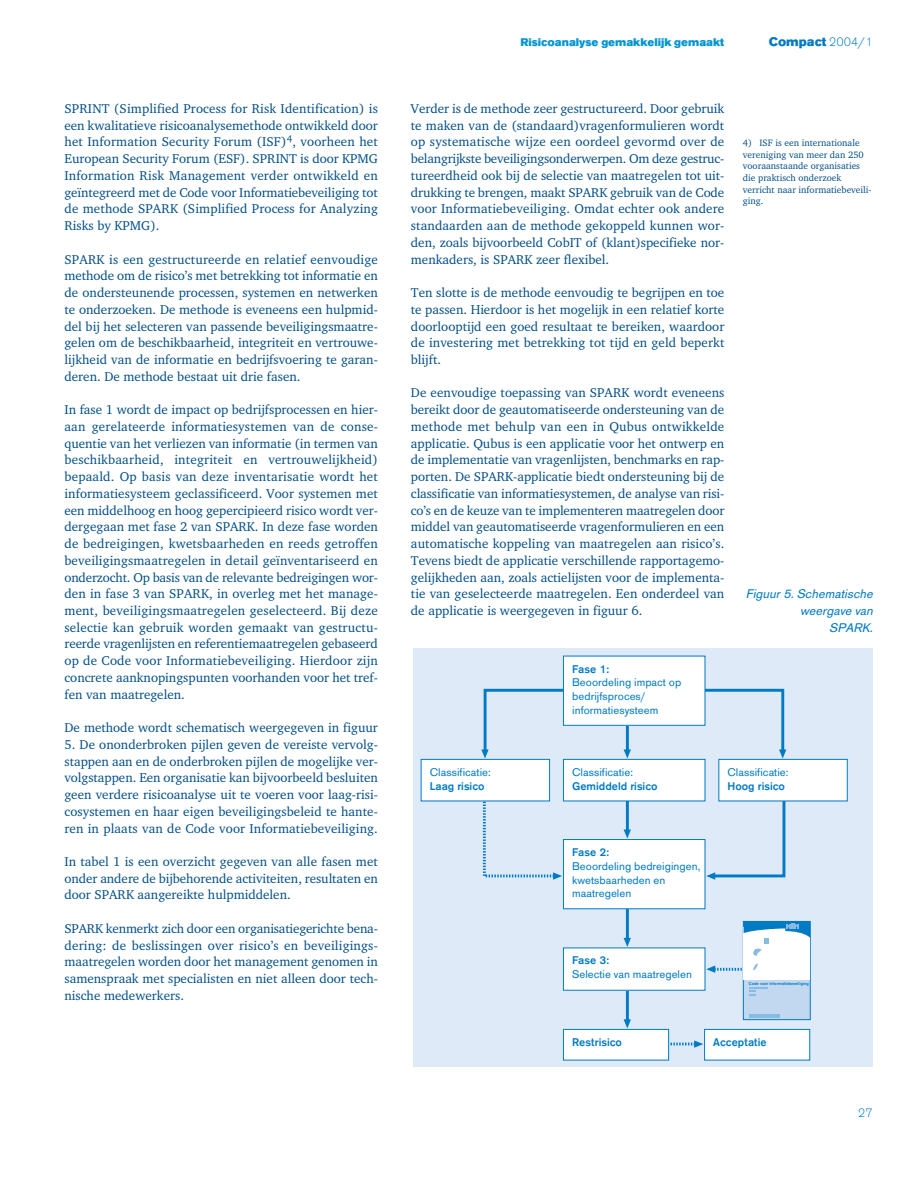
<style>
.page{position:relative;width:918px;height:1188px;background:#fff}
.page>*{position:absolute;margin:0;border:0;box-sizing:border-box;transform-origin:0 0}
.t1{font:13.05px/16.8px "Charter BT";color:#004d86;text-align:justify}
.t2{font:italic 13.05px/16.8px "Accius T";color:#007ac3;text-align:right}
.t3{font:900 13.05px "Accius T";color:#007ac3}
.t4{font:300 13.05px "Accius T";color:#007ac3}
.t5{font:11.7px/13.8px "Accius T";color:#007ac3}
.t6{font:500 11.7px "Accius T";color:#007ac3}
.t7{font:900 11.7px "Accius T";color:#0395d2}
.t8{font:9.45px/11.7px "Charter BT";color:#004d86}
.t9{font:500 4.35px "Accius T";color:#007ac3}
.s1{font-weight:300}
</style>
<div class="page">
<div style="left:413px;top:648px;width:454px;height:419px;background:#dfeaf8"></div>
<svg style="left:624px;top:1019px;width:7px;height:9px"></svg>
<hr style="left:626px;top:984px;width:3px;height:39px;background:#007ac3">
<svg style="left:669px;top:1040px;width:34px;height:8px"></svg>
<svg style="left:706px;top:966px;width:36px;height:7px"></svg>
<svg style="left:624px;top:938px;width:7px;height:9px"></svg>
<hr style="left:626px;top:903px;width:3px;height:39px;background:#007ac3">
<div style="left:563px;top:948px;width:142px;height:42px;background:#fff"></div>
<div style="left:563px;top:1029px;width:106px;height:31px;background:#fff"></div>
<div style="left:563px;top:1029px;width:106px;height:31px;border:1px solid #007ac3"></div>
<div style="left:705px;top:1029px;width:105px;height:31px;background:#fff"></div>
<div style="left:704px;top:1029px;width:106px;height:31px;border:1px solid #007ac3"></div>
<svg style="left:481px;top:777px;width:81px;height:103px"></svg>
<svg style="left:706px;top:801px;width:81px;height:79px"></svg>
<svg style="left:481px;top:749px;width:8px;height:9px"></svg>
<div style="left:421px;top:759px;width:129px;height:42px;background:#fff"></div>
<div style="left:421px;top:759px;width:129px;height:42px;border:1px solid #007ac3"></div>
<svg style="left:624px;top:749px;width:7px;height:9px"></svg>
<hr style="left:626px;top:690px;width:3px;height:63px;background:#007ac3">
<svg style="left:624px;top:829px;width:7px;height:10px"></svg>
<hr style="left:626px;top:794px;width:3px;height:39px;background:#007ac3">
<div style="left:563px;top:759px;width:142px;height:42px;background:#fff"></div>
<div style="left:563px;top:759px;width:142px;height:42px;border:1px solid #007ac3"></div>
<svg style="left:779px;top:749px;width:7px;height:9px"></svg>
<div style="left:484px;top:689px;width:300px;height:66px;border:3px solid #007ac3"></div>
<div style="left:719px;top:759px;width:128px;height:42px;background:#fff"></div>
<div style="left:718px;top:759px;width:130px;height:42px;border:1px solid #007ac3"></div>
<div style="left:563px;top:656px;width:142px;height:69px;background:#fff"></div>
<div style="left:563px;top:656px;width:142px;height:70px;border:1px solid #007ac3"></div>
<div style="left:563px;top:840px;width:142px;height:69px;background:#fff"></div>
<div style="left:563px;top:839px;width:142px;height:70px;border:1px solid #007ac3"></div>
<div style="left:743px;top:921px;width:67px;height:99px;background:#c2d8f0"></div>
<div style="left:743px;top:921px;width:68px;height:99px;border:1px solid #007ac3"></div>
<div style="left:744px;top:927px;width:66px;height:52px;background:#fff"></div>
<svg style="left:749px;top:987px;width:18px;height:8px"></svg>
<hr style="left:749px;top:1014px;width:31px;height:2px;background:#88bbe4">
<hr style="left:749px;top:1017px;width:31px;height:1px;background:#88bbe4">
<svg style="left:753px;top:949px;width:9px;height:7px"></svg>
<svg style="left:753px;top:963px;width:5px;height:8px"></svg>
<svg style="left:743px;top:921px;width:67px;height:22px"></svg>
<p class="t1" style="left:64px;top:101px;width:315px">SPRINT (Simplified Process for Risk Identification) is een kwalitatieve risicoanalysemethode ontwikkeld door het Information Security Forum (ISF)<sup>4</sup>, voorheen het European Security Forum (ESF). SPRINT is door KPMG Information Risk Management verder ontwikkeld en geïntegreerd met de Code voor Informatiebeveiliging tot de methode SPARK (Simplified Process for Analyzing Risks by KPMG).</p>
<p class="t1" style="left:64px;top:252px;width:315px">SPARK is een gestructureerde en relatief eenvoudige methode om de risico’s met betrekking tot informatie en de ondersteunende processen, systemen en netwerken te onderzoeken. De methode is eveneens een hulpmid&shy;del bij het selecteren van passende beveiligingsmaatre&shy;gelen om de beschikbaarheid, integriteit en vertrouwe&shy;lijkheid van de informatie en bedrijfsvoering te garan&shy;deren. De methode bestaat uit drie fasen.</p>
<p class="t1" style="left:64px;top:403px;width:315px">In fase 1 wordt de impact op bedrijfsprocessen en hier&shy;aan gerelateerde informatiesystemen van de conse&shy;quentie van het verliezen van informatie (in termen van beschikbaarheid, integriteit en vertrouwelijkheid) bepaald. Op basis van deze inventarisatie wordt het informatiesysteem geclassificeerd. Voor systemen met een middelhoog en hoog gepercipieerd risico wordt ver&shy;dergegaan met fase 2 van SPARK. In deze fase worden de bedreigingen, kwetsbaarheden en reeds getroffen beveiligingsmaatregelen in detail geïnventariseerd en onderzocht. Op basis van de relevante bedreigingen wor&shy;den in fase 3 van SPARK, in overleg met het manage&shy;ment, beveiligingsmaatregelen geselecteerd. Bij deze selectie kan gebruik worden gemaakt van gestructu&shy;reerde vragenlijsten en referentiemaatregelen gebaseerd op de Code voor Informatiebeveiliging. Hierdoor zijn concrete aanknopingspunten voorhanden voor het tref&shy;fen van maatregelen.</p>
<p class="t1" style="left:64px;top:720px;width:315px">De methode wordt schematisch weergegeven in figuur</p>
<p class="t1" style="left:64px;top:737px;width:315px">5. De ononderbroken pijlen geven de vereiste vervolg&shy;stappen aan en de onderbroken pijlen de mogelijke ver&shy;volgstappen. Een organisatie kan bijvoorbeeld besluiten geen verdere risicoanalyse uit te voeren voor laag-risi&shy;cosystemen en haar eigen beveiligingsbeleid te hante&shy;ren in plaats van de Code voor Informatiebeveiliging.</p>
<p class="t1" style="left:64px;top:854px;width:315px">In tabel 1 is een overzicht gegeven van alle fasen met onder andere de bijbehorende activiteiten, resultaten en door SPARK aangereikte hulpmiddelen.</p>
<p class="t1" style="left:64px;top:921px;width:315px">SPARK kenmerkt zich door een organisatiegerichte bena&shy;dering: de beslissingen over risico’s en beveiligings&shy;maatregelen worden door het management genomen in samenspraak met specialisten en niet alleen door tech&shy;nische medewerkers.</p>
<p class="t7" style="left:520px;top:38px;width:206px">Risicoanalyse gemakkelijk gemaakt</p>
<p class="t3" style="left:769px;top:37px;width:106px">Compact <span class="s1">2004/1</span></p>
<p class="t1" style="left:411px;top:101px;width:315px">Verder is de methode zeer gestructureerd. Door gebruik te maken van de (standaard)vragenformulieren wordt op systematische wijze een oordeel gevormd over de belangrijkste beveiligingsonderwerpen. Om deze gestruc&shy;tureerdheid ook bij de selectie van maatregelen tot uit&shy;drukking te brengen, maakt SPARK gebruik van de Code voor Informatiebeveiliging. Omdat echter ook andere standaarden aan de methode gekoppeld kunnen wor&shy;den, zoals bijvoorbeeld CobIT of (klant)specifieke nor&shy;menkaders, is SPARK zeer flexibel.</p>
<p class="t1" style="left:411px;top:285px;width:315px">Ten slotte is de methode eenvoudig te begrijpen en toe te passen. Hierdoor is het mogelijk in een relatief korte doorlooptijd een goed resultaat te bereiken, waardoor de investering met betrekking tot tijd en geld beperkt blijft.</p>
<p class="t1" style="left:411px;top:386px;width:315px">De eenvoudige toepassing van SPARK wordt eveneens bereikt door de geautomatiseerde ondersteuning van de methode met behulp van een in Qubus ontwikkelde applicatie. Qubus is een applicatie voor het ontwerp en de implementatie van vragenlijsten, benchmarks en rap&shy;porten. De SPARK-applicatie biedt ondersteuning bij de classificatie van informatiesystemen, de analyse van risi&shy;co’s en de keuze van te implementeren maatregelen door middel van geautomatiseerde vragenformulieren en een automatische koppeling van maatregelen aan risico’s.<br>Tevens biedt de applicatie verschillende rapportagemo&shy;gelijkheden aan, zoals actielijsten voor de implementa&shy;tie van geselecteerde maatregelen. Een onderdeel van de applicatie is weergegeven in figuur 6.</p>
<p class="t6" style="left:572px;top:665px;width:38px">Fase 1:</p>
<p class="t5" style="left:572px;top:677px;width:111px">Beoordeling impact op bedrijfsproces/ informatiesysteem</p>
<p class="t8" style="left:743px;top:138px;width:130px">4) ISF is een internationale vereniging van meer dan 250 vooraanstaande organisaties die praktisch onderzoek verricht naar informatiebeveili&shy;ging.</p>
<p class="t2" style="left:746px;top:587px;width:131px">Figuur 5. Schematische weergave van<br>SPARK.</p>
<p class="t5" style="left:430px;top:766px;width:62px">Classificatie:</p>
<p class="t6" style="left:430px;top:782px;width:56px">Laag risico</p>
<p class="t5" style="left:572px;top:766px;width:62px">Classificatie:</p>
<p class="t6" style="left:572px;top:782px;width:87px">Gemiddeld risico</p>
<p class="t6" style="left:572px;top:848px;width:38px">Fase 2:</p>
<p class="t5" style="left:572px;top:860px;width:130px">Beoordeling bedreigingen, kwetsbaarheden en maatregelen</p>
<p class="t6" style="left:572px;top:957px;width:38px">Fase 3:</p>
<p class="t5" style="left:572px;top:968px;width:121px">Selectie van maatregelen</p>
<p class="t5" style="left:728px;top:766px;width:62px">Classificatie:</p>
<p class="t6" style="left:728px;top:782px;width:59px">Hoog risico</p>
<p class="t9" style="left:749px;top:982px;width:61px">Code voor Informatiebeveiliging</p>
<p class="t6" style="left:572px;top:1038px;width:51px">Restrisico</p>
<p class="t6" style="left:713px;top:1038px;width:55px">Acceptatie</p>
<p class="t4" style="left:858px;top:1108px;width:16px">27</p>
</div>
